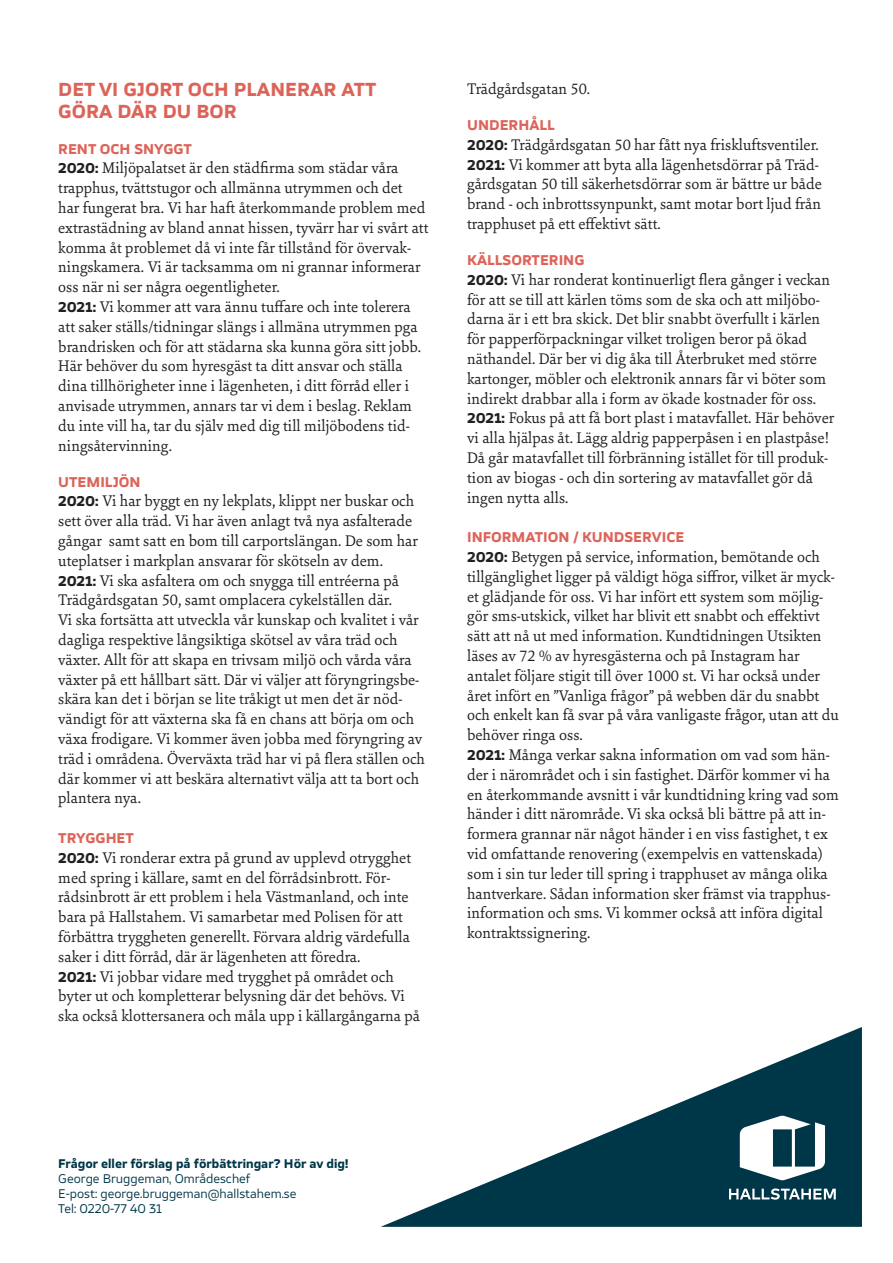
<style>
.page{position:relative;width:893px;height:1263px;background:#fff}
.page>*{position:absolute;margin:0;border:0;box-sizing:border-box;transform-origin:0 0}
.t1{font:700 18px/21.6px "TT Severs";color:#dd6358}
.t2{font:16.5px/19.8px "Sina Nova";color:#231f20}
.t3{font:700 13.5px "TT Severs";color:#dd6358}
.t4{font:12px "TT Severs";color:#003748}
.t5{font:700 12px "TT Severs";color:#003748}
.s1{font-family:"TT Severs";font-weight:700;font-size:13.5px}
</style>
<div class="page">
<svg style="left:381px;top:1027px;width:481px;height:200px"></svg>
<svg style="left:740px;top:1116px;width:85px;height:64px"></svg>
<svg style="left:729px;top:1188px;width:107px;height:12px"></svg>
<p class="t1" style="left:58px;top:78px;width:320px">DET VI GJORT OCH PLANERAR ATT<br>GÖRA DÄR DU BOR</p>
<p class="t3" style="left:58px;top:140px;width:135px">RENT OCH SNYGGT</p>
<p class="t2" style="left:58px;top:158px;width:372px"><span class="s1">2020:</span> Miljöpalatset är den städfirma som städar våra trapphus, tvättstugor och allmänna utrymmen och det<br>har fungerat bra. Vi har haft återkommande problem med extrastädning av bland annat hissen, tyvärr har vi svårt att komma åt problemet då vi inte får tillstånd för övervak&shy;ningskamera. Vi är tacksamma om ni grannar informerar oss när ni ser några oegentligheter.</p>
<p class="t2" style="left:58px;top:296px;width:364px"><span class="s1">2021:</span> Vi kommer att vara ännu tuffare och inte tolerera att saker ställs/tidningar slängs i allmäna utrymmen pga brandrisken och för att städarna ska kunna göra sitt jobb.<br>Här behöver du som hyresgäst ta ditt ansvar och ställa dina tillhörigheter inne i lägenheten, i ditt förråd eller i anvisade utrymmen, annars tar vi dem i beslag. Reklam du inte vill ha, tar du själv med dig till miljöbodens tid&shy;ningsåtervinning.</p>
<p class="t3" style="left:58px;top:473px;width:84px">UTEMILJÖN</p>
<p class="t2" style="left:58px;top:491px;width:361px"><span class="s1">2020:</span> Vi har byggt en ny lekplats, klippt ner buskar och sett över alla träd. Vi har även anlagt två nya asfalterade gångar samt satt en bom till carportslängan. De som har uteplatser i markplan ansvarar för skötseln av dem.</p>
<p class="t2" style="left:58px;top:570px;width:342px"><span class="s1">2021:</span> Vi ska asfaltera om och snygga till entréerna på<br>Trädgårdsgatan 50, samt omplacera cykelställen där.</p>
<p class="t2" style="left:58px;top:609px;width:368px">Vi ska fortsätta att utveckla vår kunskap och kvalitet i vår dagliga respektive långsiktiga skötsel av våra träd och växter. Allt för att skapa en trivsam miljö och vårda våra växter på ett hållbart sätt. Där vi väljer att föryngringsbe&shy;skära kan det i början se lite tråkigt ut men det är nöd&shy;vändigt för att växterna ska få en chans att börja om och växa frodigare. Vi kommer även jobba med föryngring av träd i områdena. Överväxta träd har vi på flera ställen och där kommer vi att beskära alternativt välja att ta bort och plantera nya.</p>
<p class="t3" style="left:58px;top:829px;width:77px">TRYGGHET</p>
<p class="t2" style="left:58px;top:847px;width:354px"><span class="s1">2020:</span> Vi ronderar extra på grund av upplevd otrygghet med spring i källare, samt en del förrådsinbrott. För&shy;rådsinbrott är ett problem i hela Västmanland, och inte bara på Hallstahem. Vi samarbetar med Polisen för att förbättra tryggheten generellt. Förvara aldrig värdefulla saker i ditt förråd, där är lägenheten att föredra.</p>
<p class="t2" style="left:58px;top:966px;width:363px"><span class="s1">2021:</span> Vi jobbar vidare med trygghet på området och byter ut och kompletterar belysning där det behövs. Vi ska också klottersanera och måla upp i källargångarna på</p>
<p class="t2" style="left:467px;top:78px;width:125px">Trädgårdsgatan 50.</p>
<p class="t3" style="left:467px;top:116px;width:89px">UNDERHÅLL</p>
<p class="t2" style="left:467px;top:134px;width:353px"><span class="s1">2020:</span> Trädgårdsgatan 50 har fått nya friskluftsventiler.</p>
<p class="t2" style="left:467px;top:154px;width:356px"><span class="s1">2021:</span> Vi kommer att byta alla lägenhetsdörrar på Träd&shy;gårdsgatan 50 till säkerhetsdörrar som är bättre ur både brand - och inbrottssynpunkt, samt motar bort ljud från trapphuset på ett effektivt sätt.</p>
<p class="t3" style="left:467px;top:251px;width:119px">KÄLLSORTERING</p>
<p class="t2" style="left:467px;top:269px;width:364px"><span class="s1">2020:</span> Vi har ronderat kontinuerligt flera gånger i veckan för att se till att kärlen töms som de ska och att miljöbo&shy;darna är i ett bra skick. Det blir snabbt överfullt i kärlen för papperförpackningar vilket troligen beror på ökad näthandel. Där ber vi dig åka till Återbruket med större kartonger, möbler och elektronik annars får vi böter som indirekt drabbar alla i form av ökade kostnader för oss.</p>
<p class="t2" style="left:467px;top:408px;width:369px"><span class="s1">2021:</span> Fokus på att få bort plast i matavfallet. Här behöver vi alla hjälpas åt. Lägg aldrig papperpåsen i en plastpåse!<br>Då går matavfallet till förbränning istället för till produk&shy;tion av biogas - och din sortering av matavfallet gör då ingen nytta alls.</p>
<p class="t3" style="left:467px;top:528px;width:219px">INFORMATION / KUNDSERVICE</p>
<p class="t2" style="left:467px;top:546px;width:373px"><span class="s1">2020:</span> Betygen på service, information, bemötande och tillgänglighet ligger på väldigt höga siffror, vilket är myck&shy;et glädjande för oss. Vi har infört ett system som möjlig&shy;gör sms-utskick, vilket har blivit ett snabbt och effektivt sätt att nå ut med information. Kundtidningen Utsikten läses av 72 % av hyresgästerna och på Instagram har antalet följare stigit till över 1000 st. Vi har också under året infört en ”Vanliga frågor” på webben där du snabbt och enkelt kan få svar på våra vanligaste frågor, utan att du behöver ringa oss.</p>
<p class="t2" style="left:467px;top:744px;width:373px"><span class="s1">2021:</span> Många verkar sakna information om vad som hän&shy;der i närområdet och i sin fastighet. Därför kommer vi ha en återkommande avsnitt i vår kundtidning kring vad som händer i ditt närområde. Vi ska också bli bättre på att in&shy;formera grannar när något händer i en viss fastighet, t ex vid omfattande renovering (exempelvis en vattenskada) som i sin tur leder till spring i trapphuset av många olika hantverkare. Sådan information sker främst via trapphus&shy;information och sms. Vi kommer också att införa digital kontraktssignering.</p>
<p class="t5" style="left:58px;top:1156px;width:292px">Frågor eller förslag på förbättringar? Hör av dig!</p>
<p class="t4" style="left:58px;top:1171px;width:194px">George Bruggeman, Områdeschef</p>
<p class="t4" style="left:58px;top:1186px;width:240px">E-post: george.bruggeman@hallstahem.se</p>
<p class="t4" style="left:58px;top:1201px;width:105px">Tel: 0220-77 40 31</p>
</div>
